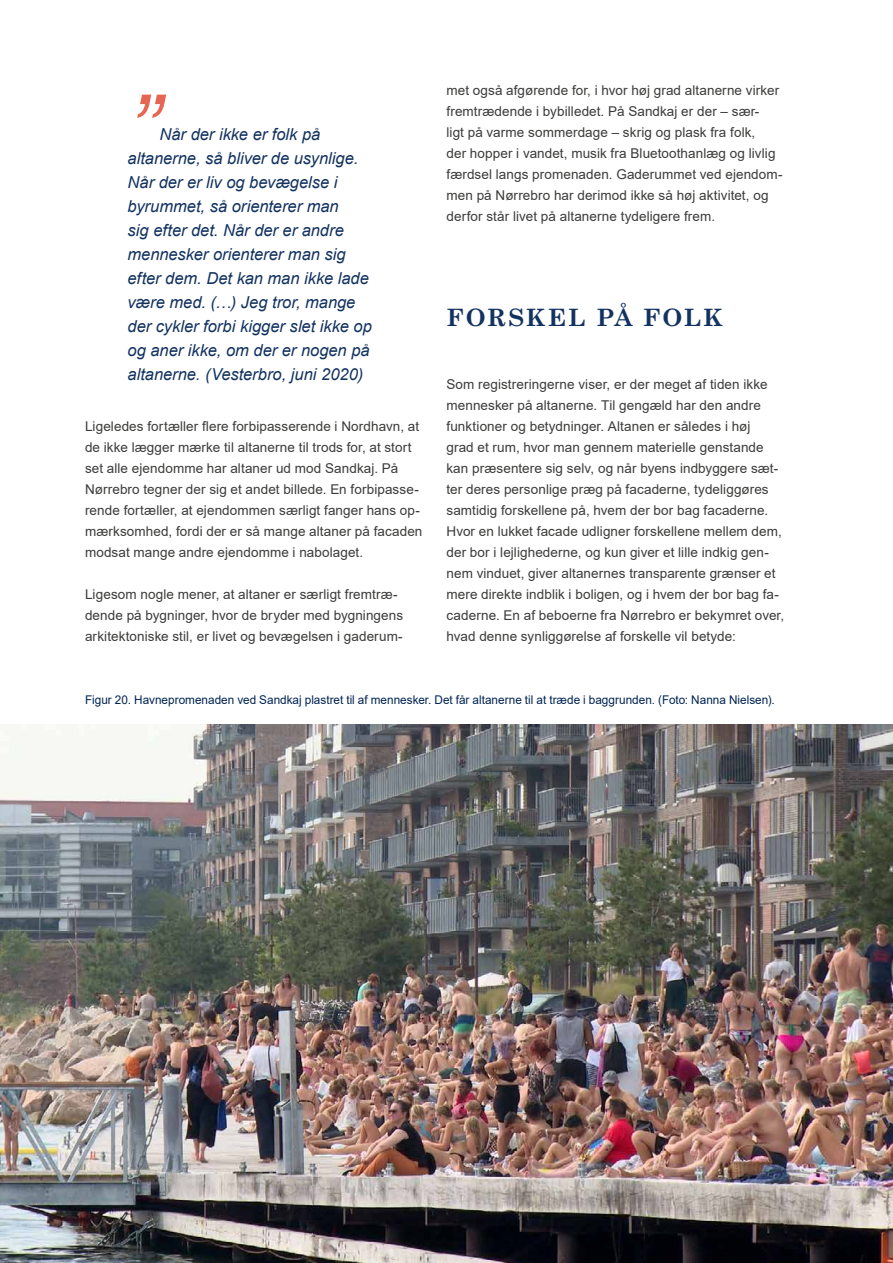
<style>
.page{position:relative;width:893px;height:1263px;background:#fff}
.page>*{position:absolute;margin:0;border:0;box-sizing:border-box;transform-origin:0 0}
.tekstcitat{font:italic 94.5px "Arial";color:#e66654}
.Overskrift_2{font:700 24px "Century Schoolbook";letter-spacing:.08em;color:#123260}
.tekstcitat-2{font:italic 16.5px/24px "Arial";color:#123260}
.brødtekst{font:13.5px/21px "Arial";letter-spacing:.005em;color:#3b3b3a}
.Figurtekst{font:12px "Arial";color:#002452}
</style>
<div class="page">
<img style="left:0;top:725px;width:893px;height:538px">
<p class="tekstcitat" style="left:128px;top:68px;width:32px">”</p>
<p class="tekstcitat-2" style="left:128px;top:122px;width:246px;text-indent:32px">Når der ikke er folk på altanerne, så bliver de usynlige.<br>Når der er liv og bevægelse i byrummet, så orienterer man<br>sig efter det. Når der er andre mennesker orienterer man sig efter dem. Det kan man ikke lade være med. (…) Jeg tror, mange der cykler forbi kigger slet ikke op og aner ikke, om der er nogen på altanerne. (Vesterbro, juni 2020)</p>
<p class="brødtekst" style="left:85px;top:415px;width:339px">Ligeledes fortæller flere forbipasserende i Nordhavn, at de ikke lægger mærke til altanerne til trods for, at stort set alle ejendomme har altaner ud mod Sandkaj. På Nørrebro tegner der sig et andet billede. En forbipasse&shy;rende fortæller, at ejendommen særligt fanger hans op&shy;mærksomhed, fordi der er så mange altaner på facaden modsat mange andre ejendomme i nabolaget.</p>
<p class="brødtekst" style="left:85px;top:583px;width:320px">Ligesom nogle mener, at altaner er særligt fremtræ&shy;dende på bygninger, hvor de bryder med bygningens arkitektoniske stil, er livet og bevægelsen i gaderum-</p>
<p class="brødtekst" style="left:446px;top:79px;width:338px">met også afgørende for, i hvor høj grad altanerne virker fremtrædende i bybilledet. På Sandkaj er der – sær-<br>ligt på varme sommerdage – skrig og plask fra folk,<br>der hopper i vandet, musik fra Bluetoothanlæg og livlig færdsel langs promenaden. Gaderummet ved ejendom&shy;men på Nørrebro har derimod ikke så høj aktivitet, og derfor står livet på altanerne tydeligere frem.</p>
<p class="Overskrift_2" style="left:446px;top:298px;width:278px">FORSKEL PÅ FOLK</p>
<p class="brødtekst" style="left:446px;top:373px;width:339px">Som registreringerne viser, er der meget af tiden ikke mennesker på altanerne. Til gengæld har den andre funktioner og betydninger. Altanen er således i høj<br>grad et rum, hvor man gennem materielle genstande kan præsentere sig selv, og når byens indbyggere sæt&shy;ter deres personlige præg på facaderne, tydeliggøres samtidig forskellene på, hvem der bor bag facaderne.<br>Hvor en lukket facade udligner forskellene mellem dem, der bor i lejlighederne, og kun giver et lille indkig gen&shy;nem vinduet, giver altanernes transparente grænser et mere direkte indblik i boligen, og i hvem der bor bag fa&shy;caderne. En af beboerne fra Nørrebro er bekymret over, hvad denne synliggørelse af forskelle vil betyde:</p>
<p class="Figurtekst" style="left:85px;top:691px;width:691px">Figur 20. Havnepromenaden ved Sandkaj plastret til af mennesker. Det får altanerne til at træde i baggrunden. (Foto: Nanna Nielsen).</p>
</div>
